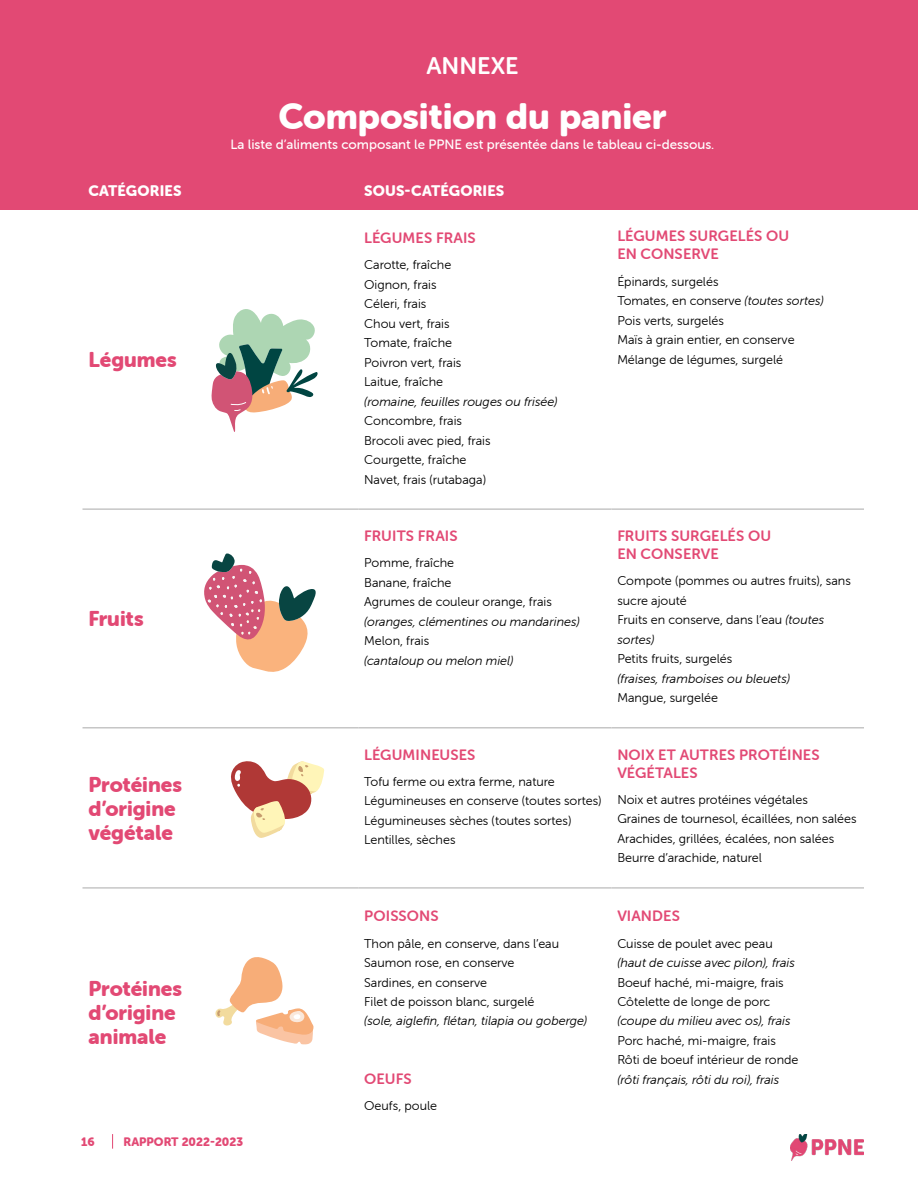
<style>
.page{position:relative;width:918px;height:1188px;background:#fff}
.page>*{position:absolute;margin:0;border:0;box-sizing:border-box;transform-origin:0 0}
.t1{font:36px "Museo Sans Rounded 900";letter-spacing:-.005em;color:#fff}
.t2{font:24px "Museo Sans Rounded 700";color:#fff}
.t3{font:21px/24px "Museo Sans Rounded 900";color:#e24974}
.t4{font:15px/18px "Museo Sans Rounded 700";letter-spacing:.01em;color:#e24974}
.t5{font:15px "Museo Sans Rounded 900";letter-spacing:.01em;color:#fff}
.t6{font:13.5px "Museo Sans Rounded 500";color:#fff}
.t7{font:12.75px/19.5px "Museo Sans Rounded 300";color:#000}
.t8{font:italic 12.75px "Museo Sans Rounded 300";color:#000}
.t9{font:12px "Museo Sans Rounded 900";color:#e24974}
.s1{font-style:italic}
</style>
<div class="page">
<svg style="left:112px;top:1134px;width:1px;height:15px"></svg>
<img style="left:791px;top:1134px;width:73px;height:26px">
<div style="left:0;top:0;width:918px;height:210px;background:#e24974"></div>
<hr style="left:82px;top:508px;width:276px;height:2px;background:#c6c6c6">
<hr style="left:358px;top:508px;width:253px;height:2px;background:#c6c6c6">
<hr style="left:611px;top:508px;width:253px;height:2px;background:#c6c6c6">
<hr style="left:82px;top:727px;width:276px;height:2px;background:#c6c6c6">
<hr style="left:358px;top:727px;width:253px;height:2px;background:#c6c6c6">
<hr style="left:611px;top:727px;width:253px;height:2px;background:#c6c6c6">
<hr style="left:82px;top:887px;width:276px;height:2px;background:#c6c6c6">
<hr style="left:358px;top:887px;width:253px;height:2px;background:#c6c6c6">
<hr style="left:611px;top:887px;width:253px;height:2px;background:#c6c6c6">
<svg style="left:204px;top:553px;width:112px;height:119px"></svg>
<svg style="left:231px;top:761px;width:93px;height:77px"></svg>
<svg style="left:215px;top:957px;width:99px;height:87px"></svg>
<svg style="left:211px;top:309px;width:107px;height:123px"></svg>
<h2 class="t2" style="left:427px;top:52px;width:93px">ANNEXE</h2>
<h1 class="t1" style="left:279px;top:96px;width:390px">Composition du panier</h1>
<p class="t6" style="left:231px;top:137px;width:485px">La liste d’aliments composant le PPNE est présentée dans le tableau ci-dessous.</p>
<p class="t5" style="left:88px;top:182px;width:95px">CATÉGORIES</p>
<p class="t5" style="left:364px;top:182px;width:142px">SOUS-CATÉGORIES</p>
<h3 class="t3" style="left:88px;top:348px;width:90px">Légumes</h3>
<p class="t4" style="left:364px;top:229px;width:113px">LÉGUMES FRAIS</p>
<p class="t7" style="left:364px;top:255px;width:99px">Carotte, fraîche<br>Oignon, frais<br>Céleri, frais<br>Chou vert, frais<br>Tomate, fraîche<br>Poivron vert, frais<br>Laitue, fraîche</p>
<p class="t8" style="left:364px;top:394px;width:195px">(romaine, feuilles rouges ou frisée)</p>
<p class="t7" style="left:364px;top:411px;width:128px">Concombre, frais<br>Brocoli avec pied, frais<br>Courgette, fraîche<br>Navet, frais (rutabaga)</p>
<p class="t4" style="left:617px;top:227px;width:174px">LÉGUMES SURGELÉS OU<br>EN CONSERVE</p>
<p class="t7" style="left:617px;top:272px;width:208px">Épinards, surgelés<br>Tomates, en conserve <span class="s1">(toutes sortes)<br></span>Pois verts, surgelés<br>Maïs à grain entier, en conserve<br>Mélange de légumes, surgelé</p>
<h3 class="t3" style="left:88px;top:607px;width:57px">Fruits</h3>
<h3 class="t3" style="left:88px;top:772px;width:95px">Protéines d’origine végétale</h3>
<p class="t4" style="left:364px;top:527px;width:95px">FRUITS FRAIS</p>
<p class="t7" style="left:364px;top:553px;width:189px">Pomme, fraîche<br>Banane, fraîche<br>Agrumes de couleur orange, frais</p>
<p class="t8" style="left:364px;top:614px;width:217px">(oranges, clémentines ou mandarines)</p>
<p class="t7" style="left:364px;top:631px;width:66px">Melon, frais</p>
<p class="t8" style="left:364px;top:653px;width:151px">(cantaloup ou melon miel)</p>
<p class="t4" style="left:617px;top:527px;width:155px">FRUITS SURGELÉS OU<br>EN CONSERVE</p>
<p class="t7" style="left:617px;top:571px;width:235px">Compote (pommes ou autres fruits), sans sucre ajouté<br>Fruits en conserve, dans l’eau <span class="s1">(toutes sortes)</span></p>
<p class="t7" style="left:617px;top:649px;width:116px">Petits fruits, surgelés</p>
<p class="t8" style="left:617px;top:671px;width:174px">(fraises, framboises ou bleuets)</p>
<p class="t7" style="left:617px;top:688px;width:102px">Mangue, surgelée</p>
<p class="t4" style="left:364px;top:746px;width:113px">LÉGUMINEUSES</p>
<p class="t7" style="left:364px;top:772px;width:239px">Tofu ferme ou extra ferme, nature Légumineuses en conserve (toutes sortes)<br>Légumineuses sèches (toutes sortes)<br>Lentilles, sèches</p>
<p class="t4" style="left:617px;top:746px;width:204px">NOIX ET AUTRES PROTÉINES<br>VÉGÉTALES</p>
<p class="t7" style="left:617px;top:790px;width:241px">Noix et autres protéines végétales<br>Graines de tournesol, écaillées, non salées Arachides, grillées, écalées, non salées Beurre d’arachide, naturel</p>
<h3 class="t3" style="left:88px;top:976px;width:95px">Protéines d’origine animale</h3>
<p class="t9" style="left:81px;top:1135px;width:15px">16</p>
<p class="t9" style="left:124px;top:1135px;width:121px">RAPPORT 2022-2023</p>
<p class="t4" style="left:364px;top:907px;width:76px">POISSONS</p>
<p class="t7" style="left:364px;top:934px;width:196px">Thon pâle, en conserve, dans l’eau<br>Saumon rose, en conserve<br>Sardines, en conserve<br>Filet de poisson blanc, surgelé</p>
<p class="t8" style="left:364px;top:1014px;width:225px">(sole, aiglefin, flétan, tilapia ou goberge)</p>
<p class="t4" style="left:364px;top:1070px;width:49px">OEUFS</p>
<p class="t7" style="left:364px;top:1096px;width:74px">Oeufs, poule</p>
<p class="t4" style="left:617px;top:907px;width:64px">VIANDES</p>
<p class="t7" style="left:617px;top:934px;width:157px">Cuisse de poulet avec peau</p>
<p class="t8" style="left:617px;top:956px;width:179px">(haut de cuisse avec pilon), frais</p>
<p class="t7" style="left:617px;top:972px;width:168px">Boeuf haché, mi-maigre, frais<br>Côtelette de longe de porc</p>
<p class="t8" style="left:617px;top:1014px;width:175px">(coupe du milieu avec os), frais</p>
<p class="t7" style="left:617px;top:1031px;width:183px">Porc haché, mi-maigre, frais<br>Rôti de boeuf intérieur de ronde</p>
<p class="t8" style="left:617px;top:1073px;width:163px">(rôti français, rôti du roi), frais</p>
</div>
